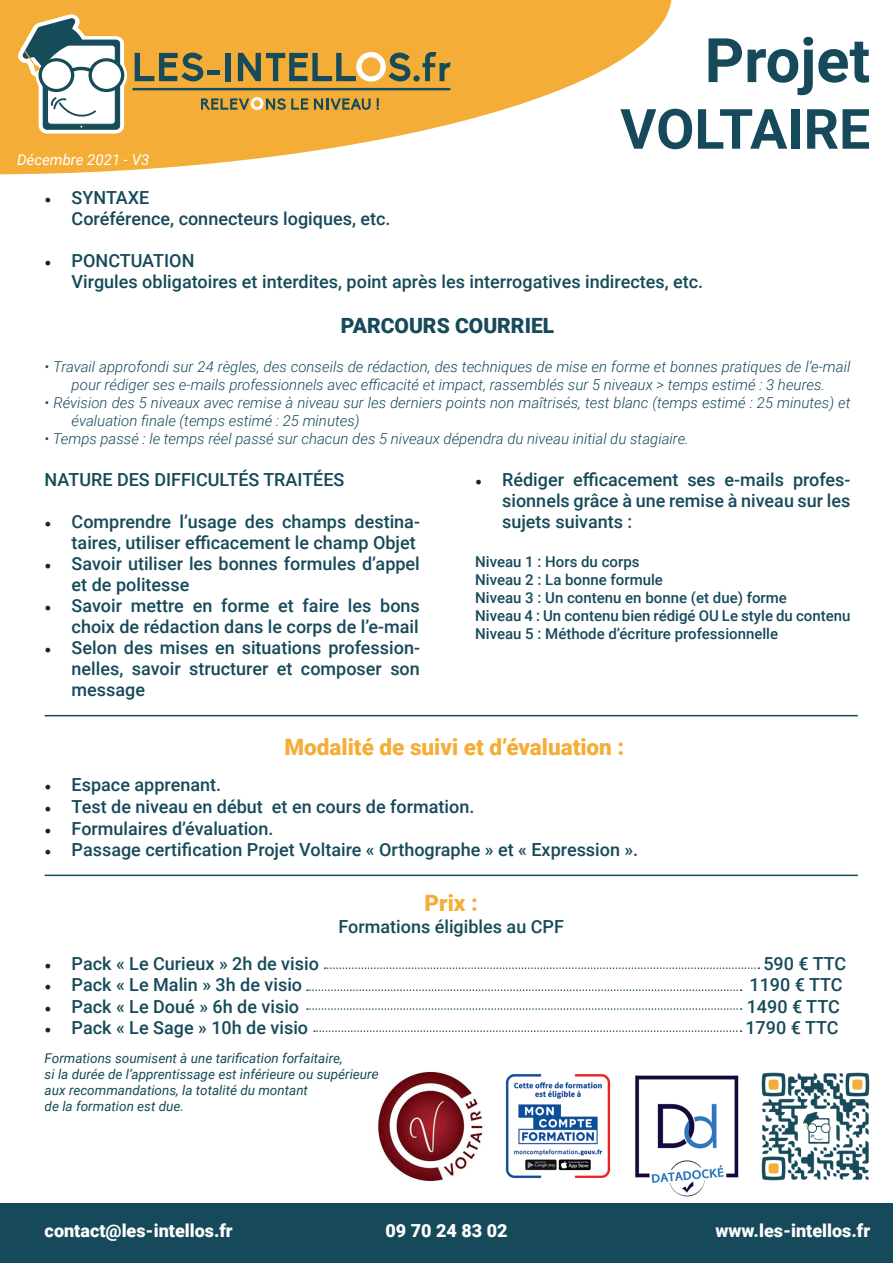
<style>
.page{position:relative;width:893px;height:1263px;background:#fff}
.page>*{position:absolute;margin:0;border:0;box-sizing:border-box;transform-origin:0 0}
.t1{font:700 61.35px "Roboto";color:#164a5a}
.t2{font:700 55.5px "Roboto";color:#164a5a}
.t3{font:900 22.5px "Roboto";color:#f4ae38}
.t4{font:900 21px "Roboto";color:#164a5a}
.t5{font:500 18px/21px "Roboto";color:#164a5a}
.t6{font:900 18px "Roboto";color:#fff}
.t7{font:italic 300 15px/18px "Roboto";color:#164a5a;text-align:center}
.t8{font:500 15px/18px "Roboto";color:#164a5a}
.t9{font:italic 15px "Roboto";color:#fff}
.t10{font:italic 13.5px/16.2px "Roboto";color:#164a5a}
.s1{font-family:"Minion Pro";font-weight:400;color:#231f20}
</style>
<div class="page">
<svg style="left:0;top:0;width:672px;height:174px;fill:#f4ae38"></svg>
<div style="left:0;top:1203px;width:893px;height:60px;background:#164a5a"></div>
<svg style="left:17px;top:14px;width:111px;height:120px"></svg>
<hr style="left:45px;top:874px;width:813px;height:2px;background:#164a5a">
<hr style="left:45px;top:715px;width:813px;height:1px;background:#164a5a">
<svg style="left:325px;top:967px;width:434px;height:2px"></svg>
<svg style="left:307px;top:989px;width:435px;height:2px"></svg>
<svg style="left:307px;top:1008px;width:435px;height:2px"></svg>
<svg style="left:314px;top:1030px;width:428px;height:2px"></svg>
<svg style="left:135px;top:53px;width:68px;height:28px"></svg>
<hr style="left:207px;top:70px;width:12px;height:4px;background:#184b59">
<div style="left:225px;top:53px;width:5px;height:28px;background:#184b59"></div>
<svg style="left:238px;top:52px;width:213px;height:30px"></svg>
<hr style="left:132px;top:88px;width:319px;height:2px;background:#184b59">
<svg style="left:201px;top:97px;width:107px;height:13px"></svg>
<svg style="left:314px;top:98px;width:65px;height:12px"></svg>
<img style="left:761px;top:1072px;width:109px;height:109px">
<img style="left:505px;top:1074px;width:106px;height:105px">
<img style="left:378px;top:1072px;width:105px;height:109px">
<svg style="left:373px;top:1071px;width:5px;height:8px"></svg>
<img style="left:635px;top:1075px;width:104px;height:122px">
<p class="t9" style="left:17px;top:149px;width:134px">Décembre 2021 - V3</p>
<h1 class="t1" style="left:705px;top:17px;width:167px">Projet</h1>
<h2 class="t2" style="left:620px;top:90px;width:252px">VOLTAIRE</h2>
<p class="t5" style="left:72px;top:186px;width:320px;text-indent:-27px"><span class="s1">•</span> SYNTAXE<br>Coréférence, connecteurs logiques, etc.</p>
<p class="t5" style="left:72px;top:249px;width:633px;text-indent:-27px"><span class="s1">•</span> PONCTUATION<br>Virgules obligatoires et interdites, point après les interrogatives indirectes, etc.</p>
<p class="t4" style="left:341px;top:311px;width:215px">PARCOURS COURRIEL</p>
<p class="t7" style="left:45px;top:357px;width:807px">• Travail approfondi sur 24 règles, des conseils de rédaction, des techniques de mise en forme et bonnes pratiques de l’e-mail pour rédiger ses e-mails professionnels avec efficacité et impact, rassemblés sur 5 niveaux &gt; temps estimé : 3 heures.</p>
<p class="t7" style="left:72px;top:393px;width:780px;text-align:left;text-indent:-27px">• Révision des 5 niveaux avec remise à niveau sur les derniers points non maîtrisés, test blanc (temps estimé : 25 minutes) et évaluation finale (temps estimé : 25 minutes)</p>
<p class="t7" style="left:45px;top:429px;width:646px">• Temps passé : le temps réel passé sur chacun des 5 niveaux dépendra du niveau initial du stagiaire.</p>
<p class="t5" style="left:45px;top:468px;width:301px">NATURE DES DIFFICULTÉS TRAITÉES</p>
<p class="t5" style="left:45px;top:510px;width:377px;text-align:right"><span class="s1">•</span> Comprendre l’usage des champs destina&shy;taires, utiliser efficacement le champ Objet</p>
<p class="t5" style="left:72px;top:552px;width:350px;text-indent:-27px"><span class="s1">•</span> Savoir utiliser les bonnes formules d’appel et de politesse</p>
<p class="t5" style="left:45px;top:594px;width:377px;text-align:right"><span class="s1">•</span> Savoir mettre en forme et faire les bons choix de rédaction dans le corps de l’e-mail</p>
<p class="t5" style="left:72px;top:636px;width:350px;text-align:justify;text-indent:-27px"><span class="s1">•</span> Selon des mises en situations profession&shy;nelles, savoir structurer et composer son message</p>
<p class="t5" style="left:502px;top:468px;width:350px;text-align:justify;text-indent:-27px"><span class="s1">•</span> Rédiger efficacement ses e-mails profes&shy;sionnels grâce à une remise à niveau sur les sujets suivants :</p>
<p class="t8" style="left:475px;top:552px;width:377px">Niveau 1 : Hors du corps<br>Niveau 2 : La bonne formule<br>Niveau 3 : Un contenu en bonne (et due) forme<br>Niveau 4 : Un contenu bien rédigé OU Le style du contenu Niveau 5 : Méthode d’écriture professionnelle</p>
<p class="t3" style="left:285px;top:731px;width:341px">Modalité de suivi et d’évaluation :</p>
<p class="t5" style="left:45px;top:774px;width:178px"><span class="s1">•</span> Espace apprenant.</p>
<p class="t5" style="left:45px;top:795px;width:431px"><span class="s1">•</span> Test de niveau en début et en cours de formation.</p>
<p class="t5" style="left:45px;top:817px;width:230px"><span class="s1">•</span> Formulaires d’évaluation.</p>
<p class="t5" style="left:45px;top:839px;width:595px"><span class="s1">•</span> Passage certification Projet Voltaire « Orthographe » et « Expression ».</p>
<p class="t3" style="left:425px;top:887px;width:55px">Prix :</p>
<p class="t5" style="left:338px;top:915px;width:227px">Formations éligibles au CPF</p>
<p class="t5" style="left:45px;top:952px;width:276px"><span class="s1">•</span> Pack « Le Curieux » 2h de visio</p>
<p class="t5" style="left:763px;top:952px;width:84px">590 € TTC</p>
<p class="t5" style="left:45px;top:973px;width:259px"><span class="s1">•</span> Pack « Le Malin » 3h de visio</p>
<p class="t5" style="left:749px;top:973px;width:95px">1190 € TTC</p>
<p class="t5" style="left:45px;top:995px;width:256px"><span class="s1">•</span> Pack « Le Doué » 6h de visio</p>
<p class="t5" style="left:747px;top:995px;width:95px">1490 € TTC</p>
<p class="t5" style="left:45px;top:1017px;width:265px"><span class="s1">•</span> Pack « Le Sage » 10h de visio</p>
<p class="t5" style="left:745px;top:1017px;width:95px">1790 € TTC</p>
<p class="t10" style="left:45px;top:1049px;width:335px">Formations soumisent à une tarification forfaitaire,<br>si la durée de l’apprentissage est inférieure ou supérieure aux recommandations, la totalité du montant<br>de la formation est due.</p>
<p class="t6" style="left:45px;top:1218px;width:190px">contact@les-intellos.fr</p>
<p class="t6" style="left:385px;top:1218px;width:124px">09 70 24 83 02</p>
<p class="t6" style="left:715px;top:1218px;width:156px">www.les-intellos.fr</p>
</div>
